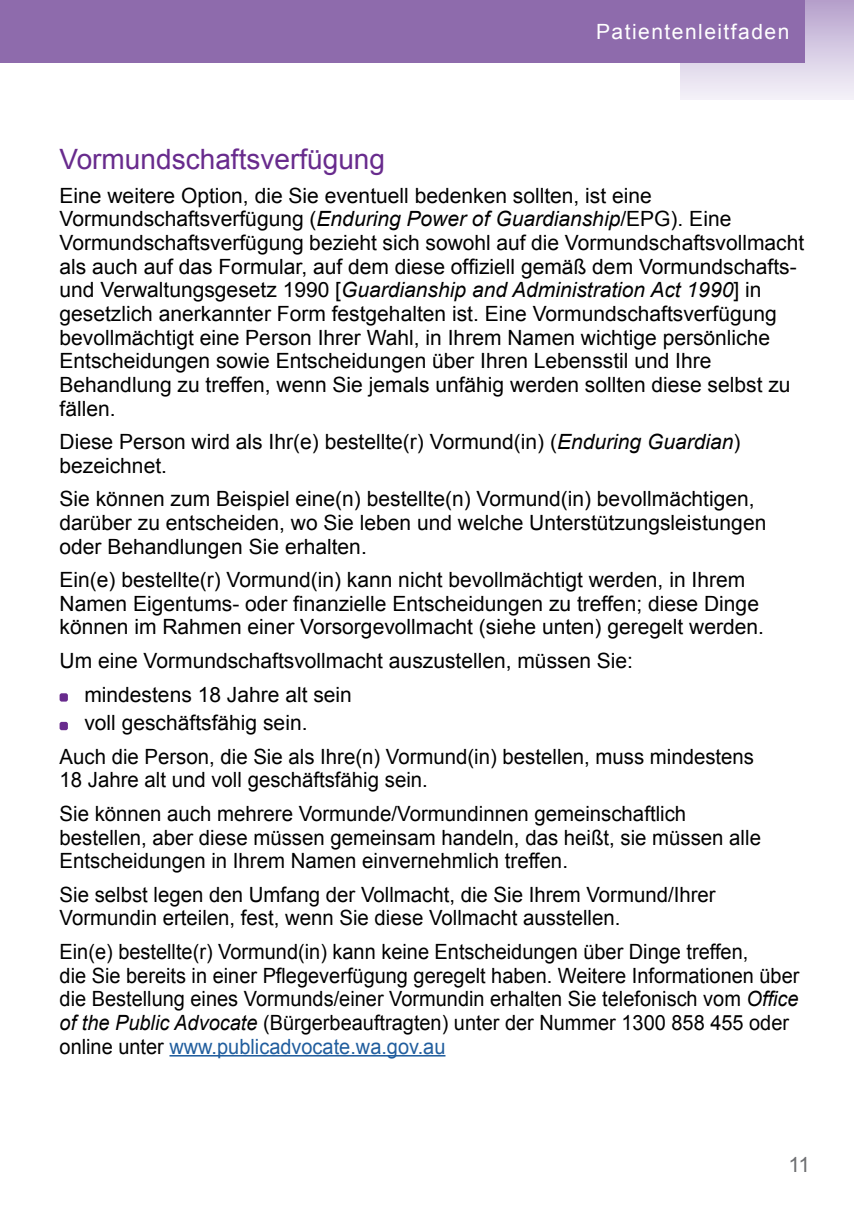
<style>
.page{position:relative;width:854px;height:1216px;background:#fff}
.page>*{position:absolute;margin:0;border:0;box-sizing:border-box;transform-origin:0 0}
.t1{font:28px "Arial";color:#682b8d}
.t2{font:21px/23.6px "Arial";color:#000}
.t3{font:21px/23.6px "Arial";color:#000;scale:.95 1}
.t4{font:21px "Arial";letter-spacing:.07em;color:#fff}
.t5{font:21px "Arial";color:#6d6e71}
.s1{font-style:italic}
.s2{color:#215e9e}
</style>
<div class="page">
<svg style="left:680px;top:0;width:173px;height:99px;background:#ddd4e8"></svg>
<hr style="left:169px;top:1054px;width:276px;height:2px;background:#215e9e">
<div style="left:60px;top:693px;width:8px;height:8px;background:#682b8d;border-radius:2px"></div>
<div style="left:60px;top:722px;width:8px;height:8px;background:#682b8d;border-radius:2px"></div>
<div style="left:0;top:0;width:804px;height:62px;background:#8e6bac"></div>
<p class="t4" style="left:596px;top:18px;width:195px">Patientenleitfaden</p>
<h1 class="t1" style="left:60px;top:141px;width:327px">Vormundschaftsverfügung</h1>
<p class="t2" style="left:60px;top:184px;width:746px">Eine weitere Option, die Sie eventuell bedenken sollten, ist eine Vormundschaftsverfügung (<span class="s1">Enduring Power of Guardianship</span>/EPG). Eine Vormundschaftsverfügung bezieht sich sowohl auf die Vormundschaftsvollmacht als auch auf das Formular, auf dem diese offiziell gemäß dem Vormundschafts&shy;und Verwaltungsgesetz 1990 [<span class="s1">Guardianship and Administration Act 1990</span>] in gesetzlich anerkannter Form festgehalten ist. Eine Vormundschaftsverfügung bevollmächtigt eine Person Ihrer Wahl, in Ihrem Namen wichtige persönliche Entscheidungen sowie Entscheidungen über Ihren Lebensstil und Ihre Behandlung zu treffen, wenn Sie jemals unfähig werden sollten diese selbst zu fällen.</p>
<p class="t2" style="left:60px;top:430px;width:682px">Diese Person wird als Ihr(e) bestellte(r) Vormund(in) (<span class="s1">Enduring Guardian</span>) bezeichnet.</p>
<p class="t2" style="left:60px;top:487px;width:708px">Sie können zum Beispiel eine(n) bestellte(n) Vormund(in) bevollmächtigen, darüber zu entscheiden, wo Sie leben und welche Unterstützungsleistungen oder Behandlungen Sie erhalten.</p>
<p class="t2" style="left:60px;top:568px;width:705px">Ein(e) bestellte(r) Vormund(in) kann nicht bevollmächtigt werden, in Ihrem<br>Namen Eigentums- oder finanzielle Entscheidungen zu treffen; diese Dinge können im Rahmen einer Vorsorgevollmacht (siehe unten) geregelt werden.</p>
<p class="t2" style="left:84px;top:644px;width:550px;line-height:33.6px;text-indent:-25px">Um eine Vormundschaftsvollmacht auszustellen, müssen Sie: mindestens 18 Jahre alt sein</p>
<p class="t2" style="left:60px;top:706px;width:695px;line-height:33.6px;text-indent:25px">voll geschäftsfähig sein.<br>Auch die Person, die Sie als Ihre(n) Vormund(in) bestellen, muss mindestens</p>
<p class="t2" style="left:60px;top:763px;width:628px;line-height:33.6px">18 Jahre alt und voll geschäftsfähig sein.<br>Sie können auch mehrere Vormunde/Vormundinnen gemeinschaftlich</p>
<p class="t2" style="left:60px;top:825px;width:702px">bestellen, aber diese müssen gemeinsam handeln, das heißt, sie müssen alle<br>Entscheidungen in Ihrem Namen einvernehmlich treffen.</p>
<p class="t2" style="left:60px;top:882px;width:657px">Sie selbst legen den Umfang der Vollmacht, die Sie Ihrem Vormund/Ihrer<br>Vormundin erteilen, fest, wenn Sie diese Vollmacht ausstellen.</p>
<p class="t3" style="left:60px;top:940px;width:780px">Ein(e) bestellte(r) Vormund(in) kann keine Entscheidungen über Dinge treffen,<br>die Sie bereits in einer Pflegeverfügung geregelt haben. Weitere Informationen über die Bestellung eines Vormunds/einer Vormundin erhalten Sie telefonisch vom <span class="s1">Office of the Public Advocate</span> (Bürgerbeauftragten) unter der Nummer 1300 858 455 oder online unter <span class="s2">www.publicadvocate.wa.gov.au</span></p>
<p class="t5" style="left:788px;top:1150px;width:23px">11</p>
</div>
